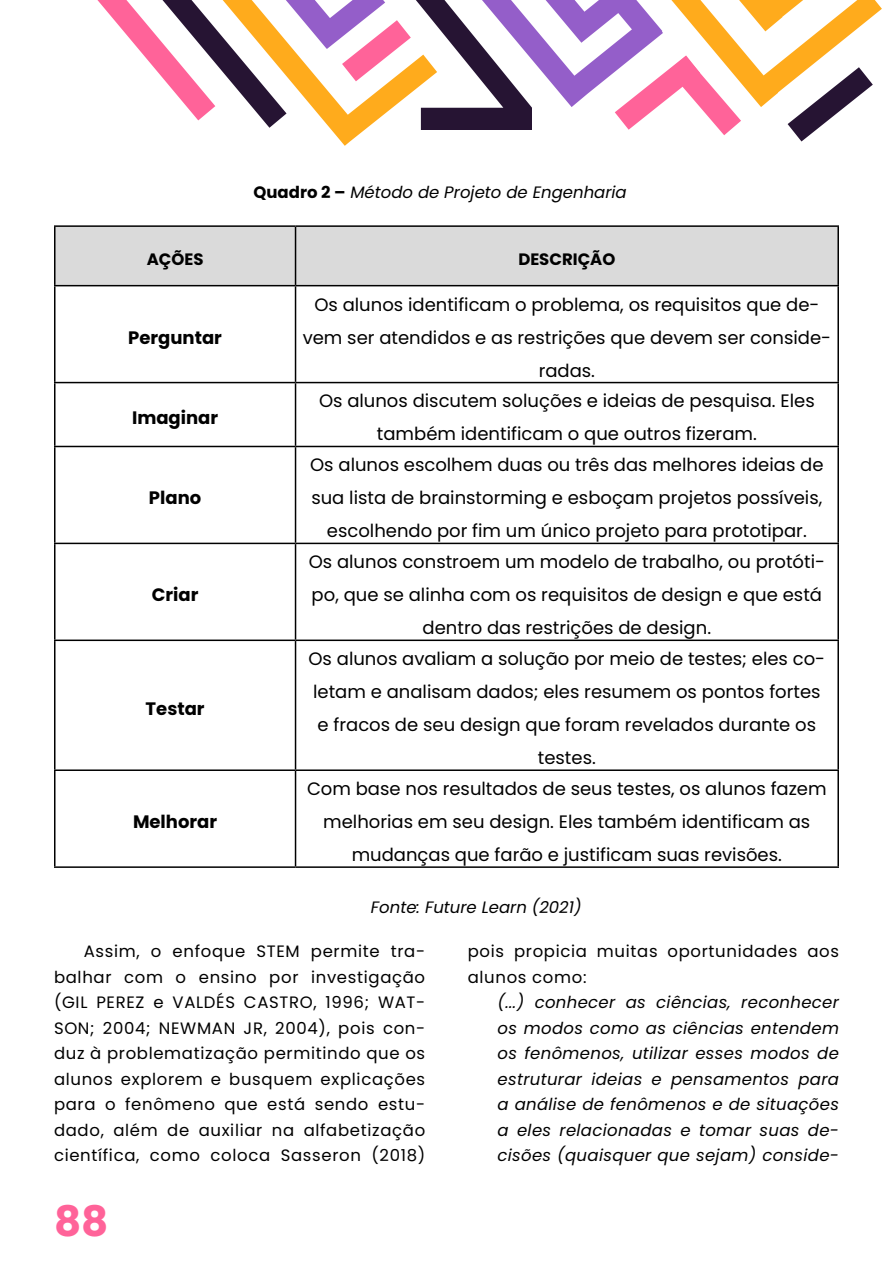
<style>
.page{position:relative;width:893px;height:1263px;background:#fff}
.page>*{position:absolute;margin:0;border:0;box-sizing:border-box;transform-origin:0 0}
.t1{font:700 42px "Poppins";color:#ff6399}
.t2{font:18px/33px "Poppins";color:#000;text-align:center}
.t3{font:700 18px "Poppins";color:#000}
.t4{font:16.5px/25.5px "Poppins";letter-spacing:.04em;color:#000;text-align:justify}
.t5{font:italic 16.5px/25.5px "Poppins";letter-spacing:.02em;color:#000;text-align:justify}
.t6{font:italic 16.5px "Poppins";color:#000}
.t7{font:700 16.5px "Poppins";color:#000}
.s1{font-weight:700;font-style:normal}
</style>
<div class="page">
<svg style="left:331px;top:130px;width:34px;height:16px"></svg>
<svg style="left:532px;top:0;width:350px;height:141px"></svg>
<svg style="left:330px;top:0;width:202px;height:130px"></svg>
<svg style="left:97px;top:0;width:314px;height:128px"></svg>
<div style="left:56px;top:227px;width:781px;height:58px;background:#dadada"></div>
<hr style="left:54px;top:225px;width:242px;height:2px;background:#000">
<hr style="left:54px;top:227px;width:2px;height:58px;background:#000">
<hr style="left:296px;top:225px;width:543px;height:2px;background:#000">
<hr style="left:295px;top:227px;width:1px;height:58px;background:#000">
<hr style="left:837px;top:227px;width:2px;height:58px;background:#000">
<hr style="left:54px;top:285px;width:242px;height:1px;background:#000">
<hr style="left:54px;top:286px;width:2px;height:96px;background:#000">
<hr style="left:296px;top:285px;width:543px;height:1px;background:#000">
<hr style="left:295px;top:286px;width:1px;height:96px;background:#000">
<hr style="left:837px;top:286px;width:2px;height:96px;background:#000">
<hr style="left:54px;top:382px;width:242px;height:1px;background:#000">
<hr style="left:54px;top:383px;width:2px;height:63px;background:#000">
<hr style="left:296px;top:382px;width:543px;height:1px;background:#000">
<hr style="left:295px;top:383px;width:1px;height:63px;background:#000">
<hr style="left:837px;top:383px;width:2px;height:63px;background:#000">
<hr style="left:54px;top:446px;width:242px;height:1px;background:#000">
<hr style="left:54px;top:447px;width:2px;height:96px;background:#000">
<hr style="left:296px;top:446px;width:543px;height:1px;background:#000">
<hr style="left:295px;top:447px;width:1px;height:96px;background:#000">
<hr style="left:837px;top:447px;width:2px;height:96px;background:#000">
<hr style="left:54px;top:543px;width:242px;height:1px;background:#000">
<hr style="left:54px;top:544px;width:2px;height:95px;background:#000">
<hr style="left:296px;top:543px;width:543px;height:1px;background:#000">
<hr style="left:295px;top:544px;width:1px;height:95px;background:#000">
<hr style="left:837px;top:544px;width:2px;height:95px;background:#000">
<hr style="left:54px;top:639px;width:242px;height:2px;background:#000">
<hr style="left:54px;top:641px;width:2px;height:128px;background:#000">
<hr style="left:296px;top:639px;width:543px;height:2px;background:#000">
<hr style="left:295px;top:641px;width:1px;height:128px;background:#000">
<hr style="left:837px;top:641px;width:2px;height:128px;background:#000">
<hr style="left:54px;top:769px;width:242px;height:2px;background:#000">
<hr style="left:54px;top:771px;width:2px;height:95px;background:#000">
<hr style="left:296px;top:769px;width:543px;height:2px;background:#000">
<hr style="left:295px;top:771px;width:1px;height:95px;background:#000">
<hr style="left:837px;top:771px;width:2px;height:95px;background:#000">
<hr style="left:54px;top:866px;width:242px;height:2px;background:#000">
<hr style="left:296px;top:866px;width:543px;height:2px;background:#000">
<p class="t6" style="left:253px;top:182px;width:375px"><span class="s1">Quadro 2 –</span> Método de Projeto de Engenharia</p>
<p class="t7" style="left:147px;top:249px;width:58px">AÇÕES</p>
<p class="t7" style="left:518px;top:249px;width:98px">DESCRIÇÃO</p>
<p class="t3" style="left:128px;top:327px;width:95px">Perguntar</p>
<p class="t3" style="left:132px;top:407px;width:88px">Imaginar</p>
<p class="t3" style="left:149px;top:488px;width:54px">Plano</p>
<p class="t3" style="left:152px;top:584px;width:48px">Criar</p>
<p class="t3" style="left:146px;top:698px;width:61px">Testar</p>
<p class="t3" style="left:133px;top:811px;width:86px">Melhorar</p>
<p class="t2" style="left:303px;top:288px;width:530px">Os alunos identificam o problema, os requisitos que de&shy;vem ser atendidos e as restrições que devem ser conside&shy;radas.</p>
<p class="t2" style="left:319px;top:385px;width:497px">Os alunos discutem soluções e ideias de pesquisa. Eles também identificam o que outros fizeram.</p>
<p class="t2" style="left:310px;top:449px;width:515px">Os alunos escolhem duas ou três das melhores ideias de sua lista de brainstorming e esboçam projetos possíveis, escolhendo por fim um único projeto para prototipar.</p>
<p class="t2" style="left:309px;top:545px;width:518px">Os alunos constroem um modelo de trabalho, ou protóti&shy;po, que se alinha com os requisitos de design e que está dentro das restrições de design.</p>
<p class="t2" style="left:308px;top:642px;width:518px">Os alunos avaliam a solução por meio de testes; eles co&shy;letam e analisam dados; eles resumem os pontos fortes e fracos de seu design que foram revelados durante os testes.</p>
<p class="t2" style="left:307px;top:772px;width:521px">Com base nos resultados de seus testes, os alunos fazem melhorias em seu design. Eles também identificam as mudanças que farão e justificam suas revisões.</p>
<p class="t6" style="left:371px;top:898px;width:212px">Fonte: Future Learn (2021)</p>
<p class="t4" style="left:468px;top:939px;width:373px">pois propicia muitas oportunidades aos alunos como:</p>
<p class="t5" style="left:497px;top:990px;width:343px">(...) conhecer as ciências, reconhecer os modos como as ciências entendem os fenômenos, utilizar esses modos de estruturar ideias e pensamentos para a análise de fenômenos e de situações a eles relacionadas e tomar suas de&shy;cisões (quaisquer que sejam) conside-</p>
<p class="t4" style="left:54px;top:939px;width:373px;text-indent:30px">Assim, o enfoque STEM permite tra&shy;balhar com o ensino por investigação (GIL PEREZ e VALDÉS CASTRO, 1996; WAT-SON; 2004; NEWMAN JR, 2004), pois con&shy;duz à problematização permitindo que os alunos explorem e busquem explicações para o fenômeno que está sendo estu&shy;dado, além de auxiliar na alfabetização científica, como coloca Sasseron (2018)</p>
<h1 class="t1" style="left:54px;top:1197px;width:56px">88</h1>
</div>
